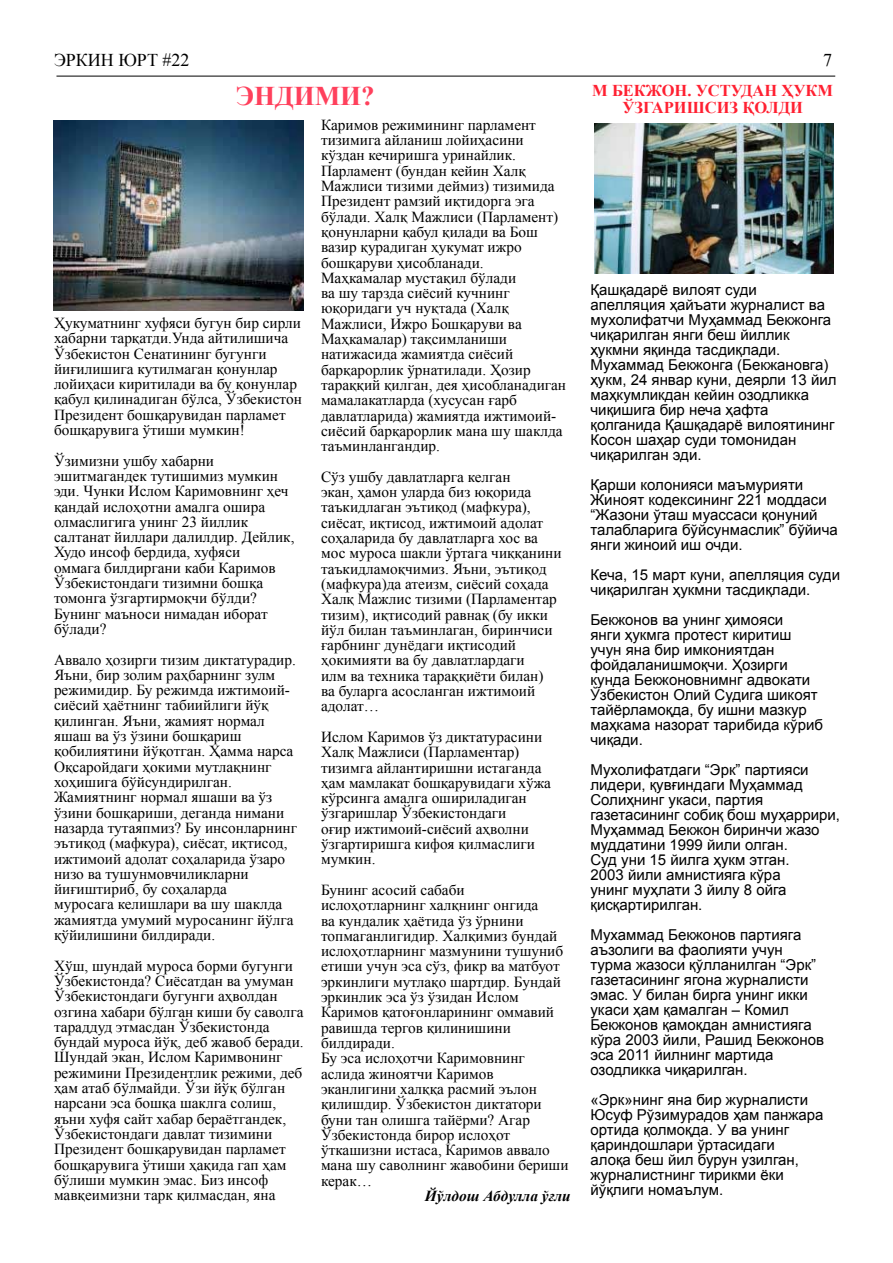
<style>
.page{position:relative;width:893px;height:1263px;background:#fff}
.page>*{position:absolute;margin:0;border:0;box-sizing:border-box;transform-origin:0 0}
.t1{font:700 27px "Times New Roman";color:#ff405c}
.t2{font:18px "Times New Roman";color:#000}
.t3{font:700 16.5px "Times New Roman";color:#ff2031}
.t4{font:15.3px/15.3px "Times New Roman";color:#000}
.t5{font:italic 700 15.3px "Times New Roman";color:#000}
.t6{font:15px/15px "Arial";color:#000}
</style>
<div class="page">
<hr style="left:56px;top:76px;width:779px;height:1px;background:#000">
<img style="left:594px;top:124px;width:240px;height:149px">
<img style="left:53px;top:120px;width:250px;height:191px">
<p class="t2" style="left:54px;top:48px;width:137px">ЭРКИН ЮРТ #22</p>
<p class="t2" style="left:823px;top:48px;width:10px">7</p>
<p class="t3" style="left:592px;top:79px;width:34px">М БЕКЖОН</p>
<p class="t3" style="left:687px;top:79px;width:67px">. УСТУДАН</p>
<p class="t3" style="left:781px;top:79px;width:53px">ҲУКМ</p>
<h1 class="t1" style="left:236px;top:77px;width:21px">ЭНДИ</h1>
<h1 class="t1" style="left:315px;top:77px;width:61px">МИ?</h1>
<p class="t3" style="left:622px;top:96px;width:23px">ЎЗГАР</p>
<p class="t3" style="left:674px;top:96px;width:82px">иШСИЗ ҚОЛД</p>
<p class="t3" style="left:790px;top:96px;width:14px">и</p>
<p class="t4" style="left:54px;top:315px;width:249px">Ҳукуматнинг хуфяси бугун бир сирли хабарни тарқатди.Унда айтилишича Ўзбекистон Сенатининг бугунги йиғилишига кутилмаган қонунлар лойиҳаси киритилади ва бу қонунлар қабул қилинадиган бўлса, Ўзбекистон Президент бошқарувидан парламет бошқарувига ўтиши мумкин!</p>
<p class="t4" style="left:54px;top:453px;width:242px">Ўзимизни ушбу хабарни эшитмагандек тутишимиз мумкин эди. Чунки Ислом Каримовнинг ҳеч қандай ислоҳотни амалга ошира олмаслигига унинг 23 йиллик салтанат йиллари далилдир. Дейлик,<br>Худо инсоф бердида, хуфяси<br>оммага билдиргани каби Каримов<br>Ўзбекистондаги тизимни бошқа томонга ўзгартирмоқчи бўлди?<br>Бунинг маъноси нимадан иборат бўлади?</p>
<p class="t4" style="left:54px;top:651px;width:245px">Аввало ҳозирги тизим диктатурадир.<br>Яъни, бир золим раҳбарнинг зулм режимидир. Бу режимда ижтимоий&shy;сиёсий ҳаётнинг табиийлиги йўқ қилинган. Яъни, жамият нормал яшаш ва ўз ўзини бошқариш қобилиятини йўқотган. Ҳамма нарса<br>Оқсаройдаги ҳокими мутлақнинг хоҳишига бўйсундирилган.<br>Жамиятнинг нормал яшаши ва ўз ўзини бошқариши, деганда нимани назарда тутаяпмиз? Бу инсонларнинг эътиқод (мафкура), сиёсат, иқтисод, ижтимоий адолат соҳаларида ўзаро низо ва тушунмовчиликларни йиғиштириб, бу соҳаларда<br>муросага келишлари ва шу шаклда жамиятда умумий муросанинг йўлга қўйилишини билдиради.</p>
<p class="t4" style="left:54px;top:957px;width:251px">Хўш, шундай муроса борми бугунги Ўзбекистонда? Сиёсатдан ва умуман Ўзбекистондаги бугунги аҳволдан озгина хабари бўлган киши бу саволга тараддуд этмасдан Ўзбекистонда бундай муроса йўқ, деб жавоб беради.<br>Шундай экан, Ислом Каримвонинг режимини Президентлик режими, деб ҳам атаб бўлмайди. Ўзи йўқ бўлган нарсани эса бошқа шаклга солиш, яъни хуфя сайт хабар бераётгандек, Ўзбекистондаги давлат тизимини Президент бошқарувидан парламет бошқарувига ўтиши ҳақида гап ҳам бўлиши мумкин эмас. Биз инсоф мавқеимизни тарк қилмасдан, яна</p>
<p class="t4" style="left:321px;top:117px;width:247px">Каримов режимининг парламент тизимига айланиш лойиҳасини кўздан кечиришга уринайлик.<br>Парламент (бундан кейин Халқ<br>Мажлиси тизими деймиз) тизимида<br>Президент рамзий иқтидорга эга бўлади. Халқ Мажлиси (Парламент) қонунларни қабул қилади ва Бош вазир қурадиган ҳукумат ижро бошқаруви ҳисобланади.<br>Маҳкамалар мустақил бўлади<br>ва шу тарзда сиёсий кучнинг юқоридаги уч нуқтада (Халқ<br>Мажлиси, Ижро Бошқаруви ва<br>Маҳкамалар) тақсимланиши натижасида жамиятда сиёсий барқарорлик ўрнатилади. Ҳозир тараққий қилган, дея ҳисобланадиган мамалакатларда (хусусан ғарб давлатларида) жамиятда ижтимоий&shy;сиёсий барқарорлик мана шу шаклда таъминлангандир.</p>
<p class="t4" style="left:321px;top:469px;width:242px">Сўз ушбу давлатларга келган<br>экан, ҳамон уларда биз юқорида таъкидлаган эътиқод (мафкура), сиёсат, иқтисод, ижтимоий адолат соҳаларида бу давлатларга хос ва мос муроса шакли ўртага чиққанини таъкидламоқчимиз. Яъни, эътиқод (мафкура)да атеизм, сиёсий соҳада<br>Халқ Мажлис тизими (Парламентар тизим), иқтисодий равнақ (бу икки йўл билан таъминлаган, биринчиси ғарбнинг дунёдаги иқтисодий ҳокимияти ва бу давлатлардаги<br>илм ва техника тараққиёти билан)<br>ва буларга асосланган ижтимоий адолат…</p>
<p class="t4" style="left:321px;top:729px;width:232px">Ислом Каримов ўз диктатурасини<br>Халқ Мажлиси (Парламентар) тизимга айлантиришни истаганда ҳам мамлакат бошқарувидаги хўжа кўрсинга амалга ошириладиган ўзгаришлар Ўзбекистондаги<br>оғир ижтимоий-сиёсий аҳволни ўзгартиришга кифоя қилмаслиги мумкин.</p>
<p class="t4" style="left:321px;top:882px;width:249px">Бунинг асосий сабаби ислоҳотларнинг халқнинг онгида<br>ва кундалик ҳаётида ўз ўрнини топмаганлигидир. Халқимиз бундай ислоҳотларнинг мазмунини тушуниб етиши учун эса сўз, фикр ва матбуот эркинлиги мутлақо шартдир. Бундай эркинлик эса ўз ўзидан Ислом<br>Каримов қатоғонларининг оммавий равишда тергов қилинишини билдиради.<br>Бу эса ислоҳотчи Каримовнинг аслида жиноятчи Каримов эканлигини халққа расмий эълон қилишдир. Ўзбекистон диктатори буни тан олишга тайёрми? Агар<br>Ўзбекистонда бирор ислоҳот ўткашизни истаса, Каримов аввало мана шу саволнинг жавобини бериши керак…</p>
<p class="t5" style="left:425px;top:1185px;width:147px">Йўлдош Абдулла ўғли</p>
<p class="t6" style="left:590px;top:283px;width:248px">Қашқадарё вилоят суди<br>апелляция ҳайъати журналист ва мухолифатчи Муҳаммад Бекжонга чиқарилган янги беш йиллик ҳукмни яқинда тасдиқлади.<br>Мухаммад Бекжонга (Бекжановга) ҳукм, 24 январ куни, деярли 13 йил маҳкумликдан кейин озодликка чиқишига бир неча ҳафта қолганида Қашқадарё вилоятининг<br>Косон шаҳар суди томонидан чиқарилган эди.</p>
<p class="t6" style="left:590px;top:478px;width:249px">Қарши колонияси маъмурияти<br>Жиноят кодексининг 221 моддаси “Жазони ўташ муассаси қонуний талабларига бўйсунмаслик” бўйича янги жиноий иш очди.</p>
<p class="t6" style="left:590px;top:568px;width:251px">Кеча, 15 март куни, апелляция суди чиқарилган ҳукмни тасдиқлади.</p>
<p class="t6" style="left:590px;top:613px;width:234px">Бекжонов ва унинг ҳимояси<br>янги ҳукмга протест киритиш учун яна бир имкониятдан фойдаланишмоқчи. Ҳозирги кунда Бекжоновнимнг адвокати<br>Ўзбекистон Олий Судига шикоят тайёрламоқда, бу ишни мазкур маҳкама назорат тарибида кўриб чиқади.</p>
<p class="t6" style="left:590px;top:763px;width:251px">Мухолифатдаги “Эрк” партияси лидери, қувғиндаги Муҳаммад<br>Солиҳнинг укаси, партия газетасининг собиқ бош муҳаррири,<br>Муҳаммад Бекжон биринчи жазо муддатини 1999 йили олган.<br>Суд уни 15 йилга ҳукм этган.<br>2003 йили амнистияга кўра<br>унинг муҳлати 3 йилу 8 ойга қисқартирилган.</p>
<p class="t6" style="left:590px;top:928px;width:235px">Мухаммад Бекжонов партияга аъзолиги ва фаолияти учун турма жазоси қўлланилган “Эрк” газетасининг ягона журналисти эмас. У билан бирга унинг икки укаси ҳам қамалган – Комил<br>Бекжонов қамоқдан амнистияга кўра 2003 йили, Рашид Бекжонов эса 2011 йилнинг мартида озодликка чиқарилган.</p>
<p class="t6" style="left:590px;top:1093px;width:235px">«Эрк»нинг яна бир журналисти<br>Юсуф Рўзимурадов ҳам панжара ортида қолмоқда. У ва унинг қариндошлари ўртасидаги<br>алоқа беш йил бурун узилган, журналистнинг тирикми ёки йўқлиги номаълум.</p>
</div>
